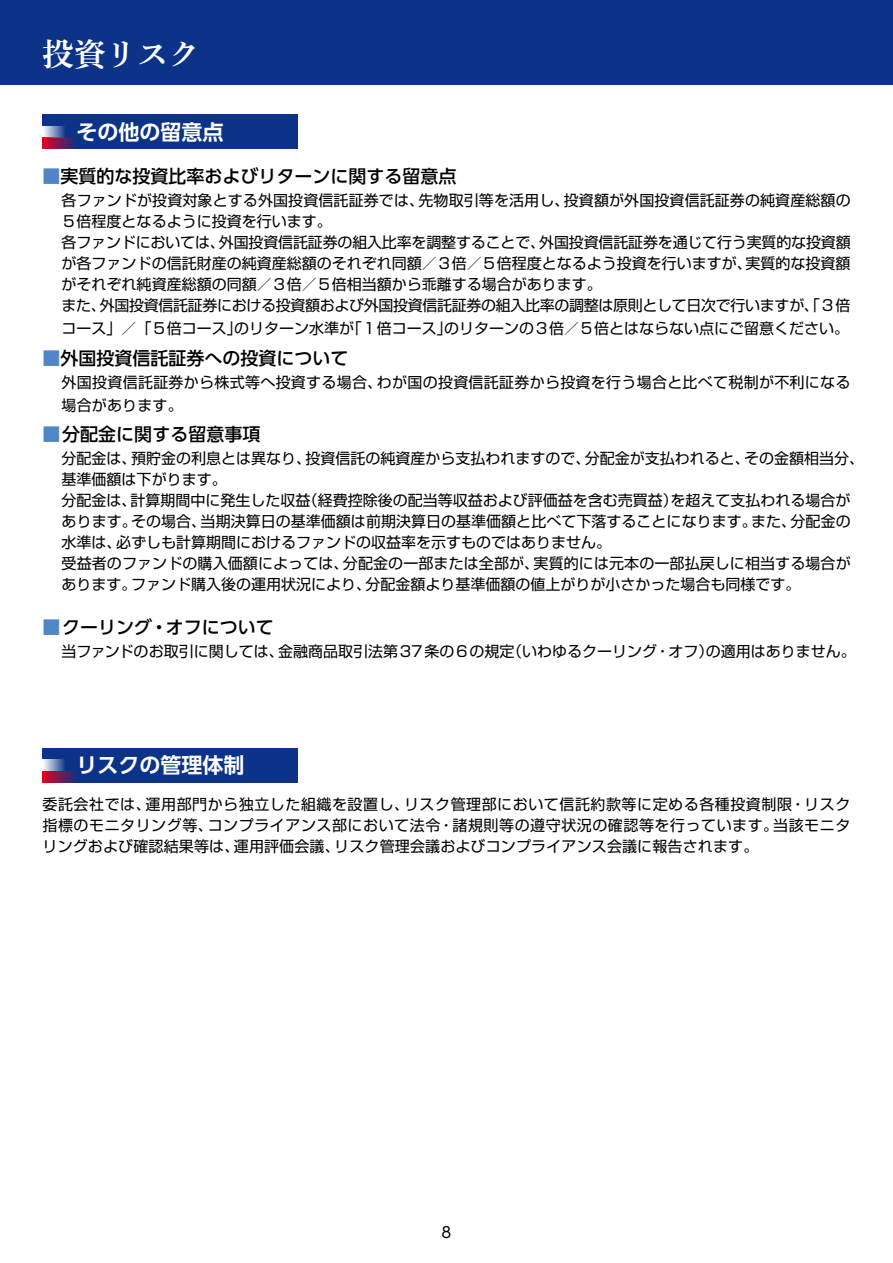
<style>
.page{position:relative;width:893px;height:1263px;background:#fff}
.page>*{position:absolute;margin:0;border:0;box-sizing:border-box;transform-origin:0 0}
.t1{font:31.5px "Shuei Min Pro B";color:#fff}
.t2{font:700 21px "UD Shin Go Pro De";color:#fff}
.t3{font:500 18px "UD Shin Go Pro";color:#000}
.t4{font:15px/21px "Shin Go Pro";color:#000}
.t5{font:15px/22.5px "Shin Go Pro";letter-spacing:.02em;color:#000}
.t6{font:15px "UD Shin Go Pro";color:#000}
.s1{color:#5185c5}
</style>
<div class="page">
<div style="left:0;top:0;width:893px;height:85px;background:#0c3388"></div>
<div style="left:43px;top:115px;width:255px;height:34px;background:#0c3388"></div>
<svg style="left:43px;top:126px;width:22px;height:11px"></svg>
<svg style="left:43px;top:137px;width:33px;height:12px"></svg>
<div style="left:43px;top:748px;width:255px;height:34px;background:#0c3388"></div>
<svg style="left:43px;top:760px;width:22px;height:11px"></svg>
<svg style="left:43px;top:771px;width:33px;height:11px"></svg>
<h1 class="t1" style="left:43px;top:31px;width:159px">投資リスク</h1>
<h2 class="t2" style="left:77px;top:115px;width:149px">その他の留意点</h2>
<p class="t3" style="left:43px;top:161px;width:416px"><span class="s1">■</span>実質的な投資比率およびリターンに関する留意点</p>
<p class="t4" style="left:62px;top:188px;width:790px">各ファンドが投資対象とする外国投資信託証券では、先物取引等を活用し、投資額が外国投資信託証券の純資産総額の５倍程度となるように投資を行います。<br>各ファンドにおいては、外国投資信託証券の組入比率を調整することで、外国投資信託証券を通じて行う実質的な投資額が各ファンドの信託財産の純資産総額のそれぞれ同額／３倍／５倍程度となるよう投資を行いますが、実質的な投資額がそれぞれ純資産総額の同額／３倍／５倍相当額から乖離する場合があります。<br>また、外国投資信託証券における投資額および外国投資信託証券の組入比率の調整は原則として日次で行いますが、「３倍</p>
<p class="t4" style="left:62px;top:316px;width:789px">コース」／「５倍コース」のリターン水準が「１倍コース」のリターンの３倍／５倍とはならない点にご留意ください。</p>
<p class="t3" style="left:43px;top:344px;width:308px"><span class="s1">■</span>外国投資信託証券への投資について</p>
<p class="t5" style="left:62px;top:369px;width:790px">外国投資信託証券から株式等へ投資する場合、わが国の投資信託証券から投資を行う場合と比べて税制が不利になる場合があります。</p>
<p class="t3" style="left:43px;top:420px;width:219px"><span class="s1">■</span>分配金に関する留意事項</p>
<p class="t4" style="left:62px;top:446px;width:804px">分配金は、預貯金の利息とは異なり、投資信託の純資産から支払われますので、分配金が支払われると、その金額相当分、基準価額は下がります。<br>分配金は、計算期間中に発生した収益（経費控除後の配当等収益および評価益を含む売買益）を超えて支払われる場合があります。その場合、当期決算日の基準価額は前期決算日の基準価額と比べて下落することになります。また、分配金の水準は、必ずしも計算期間におけるファンドの収益率を示すものではありません。<br>受益者のファンドの購入価額によっては、分配金の一部または全部が、実質的には元本の一部払戻しに相当する場合があります。ファンド購入後の運用状況により、分配金額より基準価額の値上がりが小さかった場合も同様です。</p>
<p class="t3" style="left:43px;top:613px;width:233px"><span class="s1">■</span>クーリング・オフについて</p>
<p class="t4" style="left:62px;top:639px;width:796px">当ファンドのお取引に関しては、金融商品取引法第37条の６の規定（いわゆるクーリング・オフ）の適用はありません。</p>
<h2 class="t2" style="left:77px;top:748px;width:170px">リスクの管理体制</h2>
<p class="t4" style="left:43px;top:792px;width:809px;text-align:justify">委託会社では、運用部門から独立した組織を設置し、リスク管理部において信託約款等に定める各種投資制限・リスク指標のモニタリング等、コンプライアンス部において法令・諸規則等の遵守状況の確認等を行っています。当該モニタリングおよび確認結果等は、運用評価会議、リスク管理会議およびコンプライアンス会議に報告されます。</p>
<p class="t6" style="left:442px;top:1220px;width:11px">8</p>
</div>
